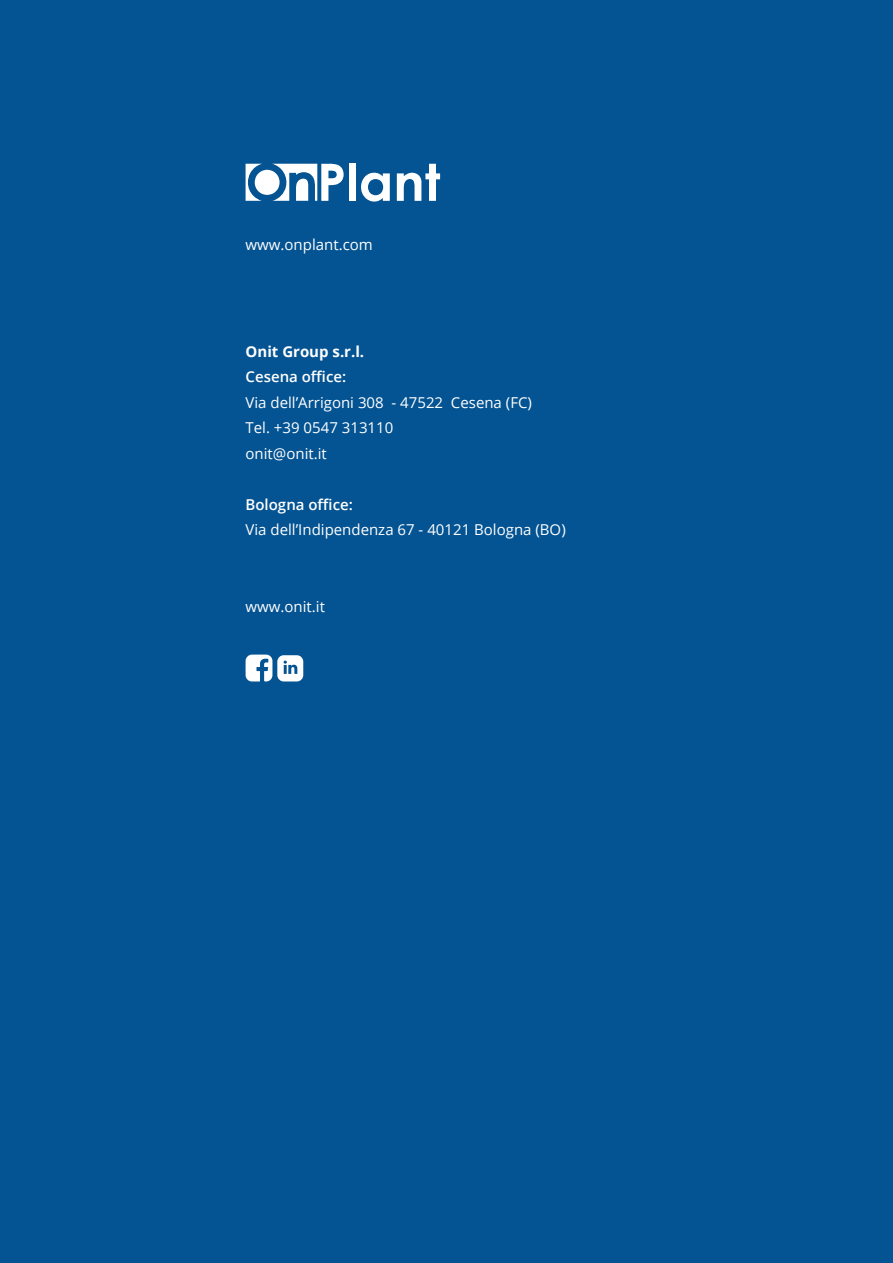
<style>
.page{position:relative;width:893px;height:1263px;background:#045392}
.page>*{position:absolute;margin:0;border:0;box-sizing:border-box;transform-origin:0 0}
.t1{font:15px/25.5px "Open Sans";color:#fff}
.t2{font:600 15px "Open Sans";color:#fff}
.t3{font:700 15px "Open Sans";color:#fff}
</style>
<div class="page">
<svg style="left:246px;top:655px;width:57px;height:26px"></svg>
<div style="left:349px;top:164px;width:7px;height:37px;background:#fff"></div>
<svg style="left:361px;top:173px;width:29px;height:29px"></svg>
<svg style="left:397px;top:164px;width:43px;height:37px"></svg>
<svg style="left:246px;top:164px;width:98px;height:37px"></svg>
<p class="t1" style="left:246px;top:232px;width:129px">www.onplant.com</p>
<p class="t3" style="left:246px;top:340px;width:120px">Onit Group s.r.l.</p>
<p class="t2" style="left:246px;top:366px;width:102px">Cesena office:</p>
<p class="t1" style="left:246px;top:389px;width:288px">Via dell’Arrigoni 308 - 47522 Cesena (FC)<br>Tel. +39 0547 313110<br>onit@onit.it</p>
<p class="t2" style="left:246px;top:494px;width:109px">Bologna office:</p>
<p class="t1" style="left:246px;top:516px;width:322px">Via dell’Indipendenza 67 - 40121 Bologna (BO)</p>
<p class="t1" style="left:246px;top:593px;width:81px">www.onit.it</p>
</div>
